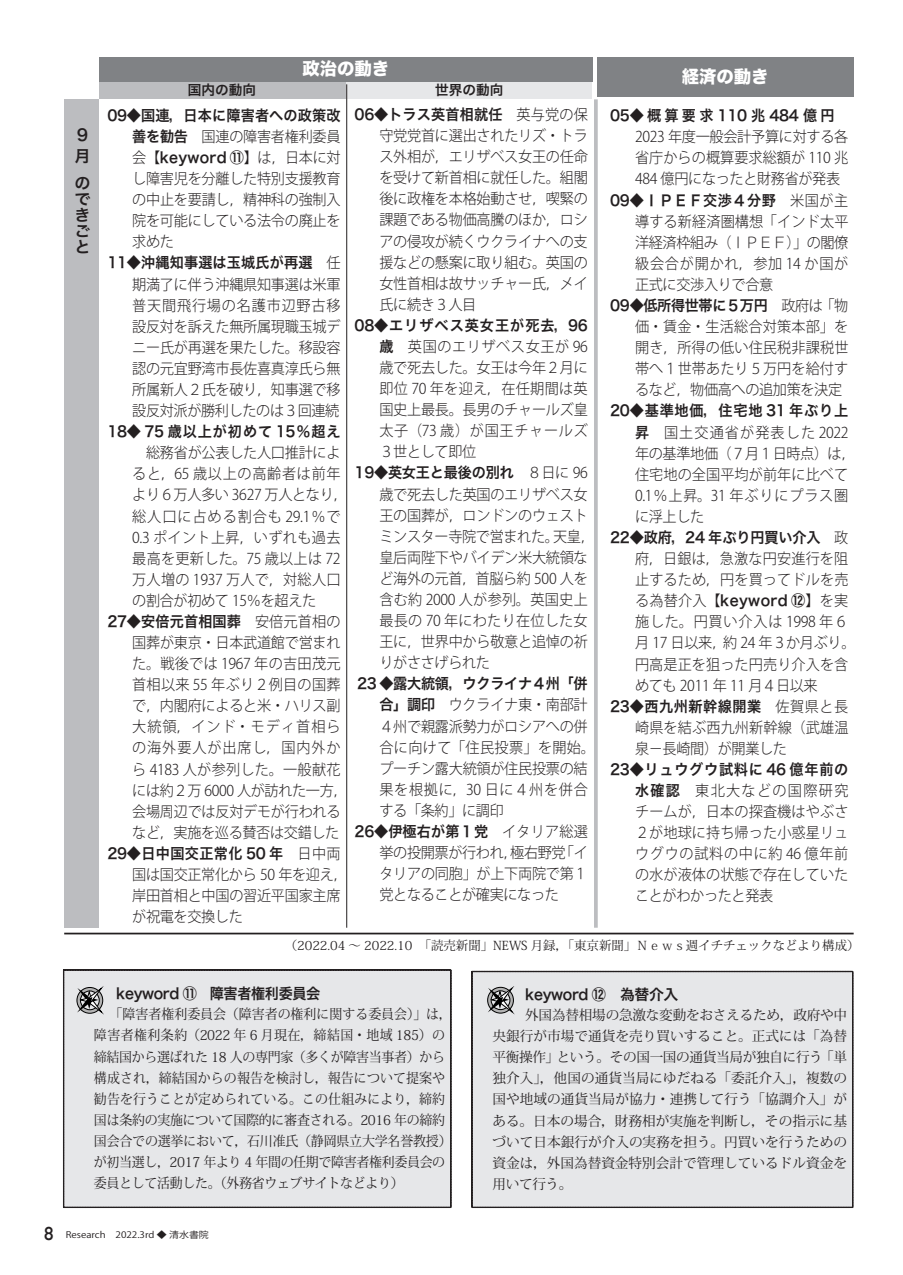
<style>
.page{position:relative;width:903px;height:1275px;background:#fff}
.page>*{position:absolute;margin:0;border:0;box-sizing:border-box;transform-origin:0 0}
.t1{font:17.32px "Hira Kaku Std W8";color:#fff}
.t2{font:16.1px/16.1px "Hira Kaku Pro W6";color:#231f20}
.t3{font:300 14.88px/21.2px "Koz Go Pro";letter-spacing:-.02em;color:#231f20;text-align:justify;scale:.95 1}
.t4{font:300 14.88px/21.2px "Koz Go Pro";letter-spacing:.005em;color:#231f20;scale:.95 1}
.t5{font:300 14.88px/21.2px "Koz Go Pro";letter-spacing:.02em;color:#231f20;scale:.95 1}
.t6{font:14.88px "Hira Kaku Pro N W6";letter-spacing:.01em;color:#231f20;scale:.95 1}
.t7{font:14.88px "Hira Kaku Pro N W6";letter-spacing:-.025em;color:#231f20;scale:.95 1}
.t8{font:14.88px "Hira Kaku Pro N W6";letter-spacing:.04em;color:#231f20;scale:.95 1}
.t9{font:300 14.88px/21.2px "Koz Go Pro";letter-spacing:.01em;color:#231f20;scale:.95 1}
.t10{font:14.88px "Hira Kaku Pro N W6";letter-spacing:-.015em;color:#231f20;scale:.95 1}
.t11{font:14.88px "Hira Kaku Pro N W6";letter-spacing:-.01em;color:#231f20;scale:.95 1}
.t12{font:14.88px "Hira Kaku Pro N W6";letter-spacing:.065em;color:#231f20;scale:.95 1}
.t13{font:14.88px "Hira Kaku Pro N W6";letter-spacing:.07em;color:#231f20;scale:.95 1}
.t14{font:14.88px "Hira Kaku Pro N W6";letter-spacing:-.02em;color:#231f20;scale:.95 1}
.t15{font:14.88px "Hira Kaku Pro N W6";letter-spacing:.235em;color:#231f20;scale:.95 1}
.t16{font:14.88px "Hira Kaku Pro N W6";letter-spacing:.06em;color:#231f20;scale:.95 1}
.t17{font:14.88px "Hira Kaku Pro N W6";letter-spacing:.055em;color:#231f20;scale:.95 1}
.t18{font:13.65px/21px "Koz Min Pro";letter-spacing:-.015em;color:#231f20;scale:.95 1}
.t19{font:13.65px/21px "Koz Min Pro";letter-spacing:-.015em;color:#231f20;text-align:justify}
.t20{font:13.65px "Hira Kaku Pro W6";color:#231f20}
.t21{font:12.42px "Koz Min Pro";color:#231f20}
.t22{font:8.92px "Koz Go Pro";color:#231f20;scale:1.11 1}
.s1{font-family:"Hira Kaku Pro N W6";font-weight:400}
.s2{font-family:"Koz Go Pro";font-weight:300}
.s3{font-family:"Hira Kaku Pro W6"}
.s4{font-family:"Futura";font-weight:500;font-size:17.32px}
</style>
<div class="page">
<div style="left:99px;top:82px;width:247px;height:17px;background:#bcbdc0"></div>
<div style="left:347px;top:82px;width:245px;height:17px;background:#e6e7e9"></div>
<div style="left:99px;top:57px;width:493px;height:25px;background:#808285"></div>
<div style="left:597px;top:57px;width:256px;height:40px;background:#808285"></div>
<svg style="left:594px;top:99px;width:4px;height:829px;background:#c0c1c4"></svg>
<hr style="left:346px;top:84px;width:1px;height:844px;background:#231f20">
<div style="left:64px;top:99px;width:35px;height:829px;background:#bcbdc0"></div>
<hr style="left:64px;top:933px;width:790px;height:1px;background:#231f20">
<div style="left:63px;top:969px;width:389px;height:239px;background:#e6e7e9"></div>
<svg style="left:76px;top:986px;width:28px;height:28px"></svg>
<div style="left:471px;top:971px;width:382px;height:237px;background:#e6e7e9"></div>
<svg style="left:487px;top:986px;width:28px;height:29px"></svg>
<p class="t2" style="left:75px;top:123px;width:15px;line-height:21.2px">9月</p>
<p class="t2" style="left:75px;top:174px;width:17px;text-align:justify">のできごと</p>
<p class="t1" style="left:302px;top:59px;width:88px">政治の動き</p>
<p class="t1" style="left:682px;top:67px;width:88px">経済の動き</p>
<p class="t6" style="left:107px;top:102px;width:247px">09 ◆国連，日本に障害者への政策改</p>
<p class="t3" style="left:132px;top:126px;width:221px"><span class="s1">善を勧告　</span>国連の障害者権利委員会【<span class="s1">keyword ⑪</span>】は，日本に対し障害児を分離した特別支援教育の中止を要請し，精神科の強制入院を可能にしている法令の廃止を求めた</p>
<p class="t6" style="left:107px;top:249px;width:247px">11 ◆沖縄知事選は玉城氏が再選　<span class="s2">任</span></p>
<p class="t3" style="left:132px;top:274px;width:221px">期満了に伴う沖縄県知事選は米軍普天間飛行場の名護市辺野古移設反対を訴えた無所属現職玉城デニー氏が再選を果たした。移設容認の元宜野湾市長佐喜真淳氏ら無所属新人２氏を破り，知事選で移設反対派が勝利したのは３回連続</p>
<p class="t12" style="left:107px;top:418px;width:247px">18 ◆ 75 歳以上が初めて 15％超え</p>
<p class="t5" style="left:132px;top:442px;width:228px;text-indent:14px">総務省が公表した人口推計によると，65 歳以上の高齢者は前年より６万人多い 3627 万人となり，総人口に占める割合も 29.1％で<br>0.3 ポイント上昇，いずれも過去最高を更新した。75 歳以上は 72万人増の 1937 万人で，対総人口の割合が初めて 15％を超えた</p>
<p class="t6" style="left:107px;top:608px;width:247px">27 ◆安倍元首相国葬　<span class="s2">安倍元首相の</span></p>
<p class="t3" style="left:132px;top:632px;width:228px;text-align:left">国葬が東京・日本武道館で営まれた。戦後では 1967 年の吉田茂元首相以来 55 年ぶり２例目の国葬で，内閣府によると米・ハリス副大統領，インド・モディ首相らの海外要人が出席し，国内外から 4183 人が参列した。一般献花には約２万 6000 人が訪れた一方，会場周辺では反対デモが行われるなど，実施を巡る賛否は交錯した</p>
<p class="t6" style="left:107px;top:840px;width:247px">29 ◆日中国交正常化 50 年　<span class="s2">日中両</span></p>
<p class="t3" style="left:132px;top:864px;width:228px;text-align:left">国は国交正常化から 50 年を迎え，岸田首相と中国の習近平国家主席が祝電を交換した</p>
<p class="t20" style="left:188px;top:78px;width:70px">国内の動向</p>
<p class="t20" style="left:435px;top:78px;width:70px">世界の動向</p>
<p class="t6" style="left:355px;top:101px;width:247px">06 ◆トラス英首相就任　<span class="s2">英与党の保</span></p>
<p class="t3" style="left:379px;top:125px;width:221px">守党党首に選出されたリズ・トラス外相が，エリザベス女王の任命を受けて新首相に就任した。組閣後に政権を本格始動させ，喫緊の課題である物価高騰のほか，ロシアの侵攻が続くウクライナへの支援などの懸案に取り組む。英国の女性首相は故サッチャー氏，メイ氏に続き３人目</p>
<p class="t13" style="left:355px;top:312px;width:247px">08 ◆エリザベス英女王が死去，96</p>
<p class="t3" style="left:379px;top:336px;width:221px"><span class="s1">歳　</span>英国のエリザベス女王が 96歳で死去した。女王は今年２月に即位 70 年を迎え，在任期間は英国史上最長。長男のチャールズ皇太子（73 歳）が国王チャールズ３世として即位</p>
<p class="t10" style="left:355px;top:459px;width:247px">19 ◆英女王と最後の別れ　<span class="s2">８日に 96</span></p>
<p class="t3" style="left:379px;top:484px;width:228px;text-align:left">歳で死去した英国のエリザベス女王の国葬が，ロンドンのウェストミンスター寺院で営まれた。天皇，皇后両陛下やバイデン米大統領など海外の元首，首脳ら約 500 人を含む約 2000 人が参列。英国史上最長の 70 年にわたり在位した女王に，世界中から敬意と追悼の祈りがささげられた</p>
<p class="t14" style="left:357px;top:670px;width:244px">23 ◆露大統領，ウクライナ４州「併</p>
<p class="t3" style="left:379px;top:694px;width:228px;text-align:left"><span class="s1">合」調印　</span>ウクライナ東・南部計<br>４州で親露派勢力がロシアへの併合に向けて「住民投票」を開始。プーチン露大統領が住民投票の結果を根拠に，30 日に４州を併合する「条約」に調印</p>
<p class="t6" style="left:355px;top:818px;width:247px">26 ◆伊極右が第１党　<span class="s2">イタリア総選</span></p>
<p class="t3" style="left:379px;top:842px;width:221px">挙の投開票が行われ，極右野党「イタリアの同胞」が上下両院で第１党となることが確実になった</p>
<p class="t15" style="left:610px;top:102px;width:252px">05 ◆概算要求110兆484億円　</p>
<p class="t3" style="left:635px;top:126px;width:226px">2023 年度一般会計予算に対する各省庁からの概算要求総額が 110 兆484 億円になったと財務省が発表</p>
<p class="t8" style="left:610px;top:186px;width:252px">09 ◆ＩＰＥＦ交渉４分野　<span class="s2">米国が主</span></p>
<p class="t3" style="left:635px;top:211px;width:226px">導する新経済圏構想「インド太平洋経済枠組み（ＩＰＥＦ）」の閣僚級会合が開かれ，参加 14 か国が正式に交渉入りで合意</p>
<p class="t7" style="left:610px;top:292px;width:252px">09 ◆低所得世帯に５万円　<span class="s2">政府は「物</span></p>
<p class="t3" style="left:635px;top:316px;width:226px">価・賃金・生活総合対策本部」を開き，所得の低い住民税非課税世帯へ１世帯あたり５万円を給付するなど，物価高への追加策を決定</p>
<p class="t16" style="left:610px;top:397px;width:252px">20 ◆基準地価，住宅地 31 年ぶり上</p>
<p class="t4" style="left:635px;top:422px;width:233px"><span class="s1">昇　</span>国土交通省が発表した 2022年の基準地価（７月１日時点）は，住宅地の全国平均が前年に比べて<br>0.1％上昇。31 年ぶりにプラス圏に浮上した</p>
<p class="t11" style="left:610px;top:524px;width:252px">22 ◆政府，24 年ぶり円買い介入　<span class="s2">政</span></p>
<p class="t4" style="left:635px;top:548px;width:233px">府，日銀は，急激な円安進行を阻止するため，円を買ってドルを売る為替介入【<span class="s1">keyword ⑫</span>】を実施した。円買い介入は 1998 年６月 17 日以来，約 24 年３か月ぶり。円高是正を狙った円売り介入を含めても 2011 年 11 月４日以来</p>
<p class="t8" style="left:610px;top:693px;width:252px">23 ◆西九州新幹線開業　<span class="s2">佐賀県と長</span></p>
<p class="t9" style="left:635px;top:717px;width:226px">崎県を結ぶ西九州新幹線（武雄温泉－長崎間）が開業した</p>
<p class="t17" style="left:610px;top:756px;width:252px">23 ◆リュウグウ試料に 46 億年前の</p>
<p class="t3" style="left:635px;top:780px;width:226px"><span class="s1">水確認　</span>東北大などの国際研究チームが，日本の探査機はやぶさ２が地球に持ち帰った小惑星リュウグウの試料の中に約 46 億年前の水が液体の状態で存在していたことがわかったと発表</p>
<p class="t21" style="left:285px;top:936px;width:576px">（2022.04 〜 2022.10　「読売新聞」NEWS 月録，「東京新聞」Ｎｅｗｓ週イチチェックなどより構成）</p>
<p class="t7" style="left:116px;top:980px;width:216px">keyword ⑪ <span class="s3">障害者権利委員会</span></p>
<p class="t18" style="left:94px;top:1003px;width:378px;text-indent:16px">「障害者権利委員会（障害者の権利に関する委員会）」は，障害者権利条約（2022 年 6 月現在，締結国・地域 185）の締結国から選ばれた 18 人の専門家（多くが障害当事者）から構成され，締結国からの報告を検討し，報告について提案や勧告を行うことが定められている。この仕組みにより，締約国は条約の実施について国際的に審査される。2016 年の締約国会合での選挙において，石川准氏（静岡県立大学名誉教授）が初当選し，2017 年より 4 年間の任期で障害者権利委員会の委員として活動した。（外務省ウェブサイトなどより）</p>
<p class="t7" style="left:525px;top:981px;width:163px">keyword ⑫ <span class="s3">為替介入</span></p>
<p class="t19" style="left:492px;top:1004px;width:356px;text-indent:33px">外国為替相場の急激な変動をおさえるため，政府や中央銀行が市場で通貨を売り買いすること。正式には「為替平衡操作」という。その国一国の通貨当局が独自に行う「単独介入」，他国の通貨当局にゆだねる「委託介入」，複数の国や地域の通貨当局が協力・連携して行う「協調介入」がある。日本の場合，財務相が実施を判断し，その指示に基づいて日本銀行が介入の実務を担う。円買いを行うための資金は，外国為替資金特別会計で管理しているドル資金を用いて行う。</p>
<p class="t22" style="left:44px;top:1229px;width:150px"><span class="s4">8</span> Research　2022.3rd ◆ 清水書院</p>
</div>
